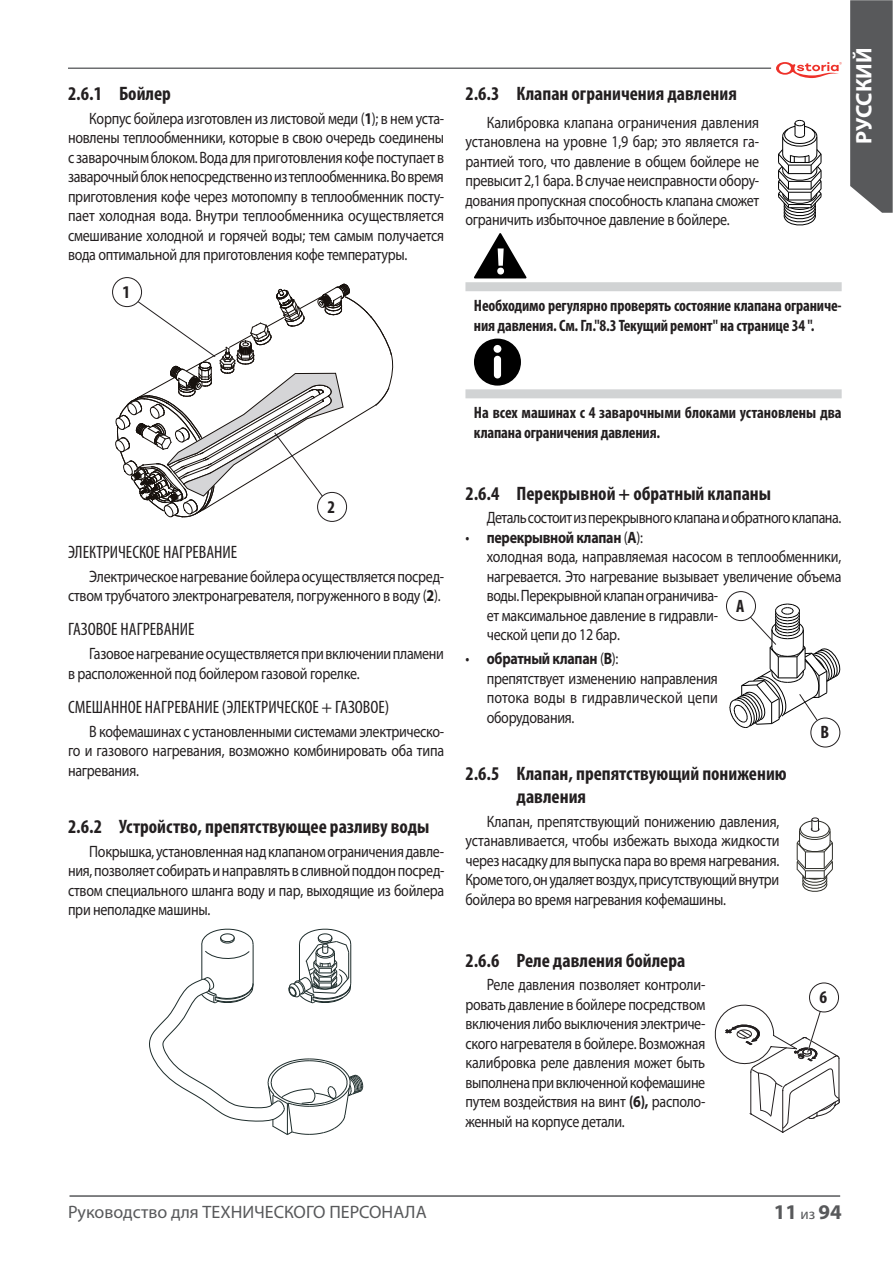
<style>
.page{position:relative;width:893px;height:1263px;background:#fff}
.page>*{position:absolute;margin:0;border:0;box-sizing:border-box;transform-origin:0 0}
.t1{font:700 22.5px "Myriad Pro";letter-spacing:-.005em;color:#fff}
.t2{font:700 21px "Myriad Pro";color:#58595b}
.t3{font:700 condensed 19.5px/23.4px "Myriad Pro";color:#231f20}
.t4{font:condensed 18px "Myriad Pro";color:#231f20}
.t5{font:18px "Myriad Pro";color:#58595b}
.t6{font:700 condensed 18px "Myriad Pro";color:#231f20}
.t7{font:16.5px/19.5px "Myriad Pro";letter-spacing:-.02em;color:#231f20;text-align:justify;scale:.85 1}
.t8{font:700 condensed 16.5px/19.8px "Myriad Pro";letter-spacing:-.01em;color:#231f20}
.s1{font-weight:700}
.s2{font-weight:400;font-size:15px}
</style>
<div class="page">
<hr style="left:70px;top:1195px;width:770px;height:2px;background:#58595b">
<hr style="left:68px;top:68px;width:703px;height:1px;background:#6d6e70">
<svg style="left:850px;top:0;width:43px;height:213px"></svg>
<svg style="left:776px;top:62px;width:66px;height:16px"></svg>
<svg style="left:114px;top:284px;width:280px;height:236px"></svg>
<div style="left:318px;top:492px;width:29px;height:29px;background:#fff;border-radius:50%"></div>
<div style="left:317px;top:492px;width:30px;height:30px;border:1px solid #231f20;border-radius:50%"></div>
<div style="left:113px;top:278px;width:29px;height:29px;background:#fff;border-radius:50%"></div>
<div style="left:112px;top:277px;width:30px;height:30px;border:1px solid #231f20;border-radius:50%"></div>
<div style="left:465px;top:282px;width:377px;height:9px;background:#d1d3d4"></div>
<div style="left:465px;top:389px;width:377px;height:9px;background:#d1d3d4"></div>
<svg style="left:474px;top:233px;width:52px;height:45px"></svg>
<svg style="left:474px;top:339px;width:47px;height:47px"></svg>
<svg style="left:778px;top:120px;width:44px;height:106px"></svg>
<div style="left:726px;top:591px;width:30px;height:30px;border:1px solid #231f20;border-radius:50%"></div>
<div style="left:810px;top:718px;width:30px;height:29px;border:1px solid #231f20;border-radius:50%"></div>
<svg style="left:729px;top:604px;width:112px;height:124px"></svg>
<svg style="left:796px;top:818px;width:37px;height:74px"></svg>
<svg style="left:714px;top:1001px;width:126px;height:132px"></svg>
<div style="left:809px;top:983px;width:29px;height:29px;background:#fff;border-radius:50%"></div>
<div style="left:809px;top:983px;width:30px;height:29px;border:1px solid #231f20;border-radius:50%"></div>
<svg style="left:149px;top:928px;width:214px;height:207px"></svg>
<p class="t3" style="left:68px;top:81px;width:104px">2.6.1 Бойлер</p>
<p class="t7" style="left:68px;top:108px;width:444px;text-indent:21px">Корпус бойлера изготовлен из листовой меди (<span class="s1">1</span>); в нем уста&shy;новлены теплообменники, которые в свою очередь соединены с заварочным блоком. Вода для приготовления кофе поступает в заварочный блок непосредственно из теплообменника. Во время приготовления кофе через мотопомпу в теплообменник посту&shy;пает холодная вода. Внутри теплообменника осуществляется смешивание холодной и горячей воды; тем самым получается вода оптимальной для приготовления кофе температуры.</p>
<p class="t6" style="left:123px;top:281px;width:9px">1</p>
<p class="t3" style="left:465px;top:81px;width:273px">2.6.3 Клапан ограничения давления</p>
<p class="t7" style="left:465px;top:112px;width:347px;text-indent:21px">Калибровка клапана ограничения давления установлена на уровне 1,9 бар; это является га&shy;рантией того, что давление в общем бойлере не превысит 2,1 бара. В случае неисправности обору&shy;дования пропускная способность клапана сможет ограничить избыточное давление в бойлере.</p>
<h1 class="t1" style="left:850px;top:144px;width:98px;rotate:-90deg">РУССКИЙ</h1>
<p class="t8" style="left:474px;top:295px;width:369px">Необходимо регулярно проверять состояние клапана ограниче&shy;ния давления. См. Гл."8.3 Текущий ремонт" на странице 34 ".</p>
<p class="t6" style="left:328px;top:496px;width:9px">2</p>
<p class="t4" style="left:68px;top:541px;width:171px">ЭЛЕКТРИЧЕСКОЕ НАГРЕВАНИЕ</p>
<p class="t7" style="left:68px;top:566px;width:444px;text-align:right">Электрическое нагревание бойлера осуществляется посред&shy;ством трубчатого электронагревателя, погруженного в воду (<span class="s1">2</span>).</p>
<p class="t4" style="left:68px;top:619px;width:128px">ГАЗОВОЕ НАГРЕВАНИЕ</p>
<p class="t7" style="left:68px;top:644px;width:444px;text-indent:21px">Газовое нагревание осуществляется при включении пламени в расположенной под бойлером газовой горелке.</p>
<p class="t4" style="left:68px;top:696px;width:323px">СМЕШАННОЕ НАГРЕВАНИЕ (ЭЛЕКТРИЧЕСКОЕ + ГАЗОВОЕ)</p>
<p class="t7" style="left:68px;top:721px;width:444px;text-indent:21px">В кофемашинах с установленными системами электрическо&shy;го и газового нагревания, возможно комбинировать оба типа нагревания.</p>
<p class="t3" style="left:68px;top:815px;width:363px">2.6.2 Устройство, препятствующее разливу воды</p>
<p class="t7" style="left:68px;top:841px;width:444px;text-indent:21px">Покрышка, установленная над клапаном ограничения давле&shy;ния, позволяет собирать и направлять в сливной поддон посред&shy;ством специального шланга воду и пар, выходящие из бойлера при неполадке машины.</p>
<p class="t8" style="left:474px;top:403px;width:369px">На всех машинах с 4 заварочными блоками установлены два клапана ограничения давления.</p>
<p class="t3" style="left:465px;top:481px;width:307px">2.6.4 Перекрывной + обратный клапаны</p>
<p class="t7" style="left:487px;top:508px;width:419px;text-align:left">Деталь состоит из перекрывного клапана и обратного клапана. <span class="s1">перекрывной клапан</span> (<span class="s1">A</span>):<br>холодная вода, направляемая насосом в теплообменники, нагревается. Это нагревание вызывает увеличение объема воды. Перекрывной клапан ограничива-<br>ет максимальное давление в гидравли-<br>ческой цепи до 12 бар.</p>
<p class="t7" style="left:487px;top:649px;width:273px;text-align:left"><span class="s1">обратный клапан</span> (<span class="s1">B</span>):<br>препятствует изменению направления потока воды в гидравлической цепи оборудования.</p>
<p class="t6" style="left:736px;top:595px;width:10px">A</p>
<p class="t6" style="left:820px;top:722px;width:10px">B</p>
<p class="t3" style="left:516px;top:761px;width:272px;text-indent:-51px">2.6.5 Клапан, препятствующий понижению давления</p>
<p class="t7" style="left:465px;top:812px;width:371px;text-indent:21px">Клапан, препятствующий понижению давления, устанавливается, чтобы избежать выхода жидкости через насадку для выпуска пара во время нагревания.<br>Кроме того, он удаляет воздух, присутствующий внутри бойлера во время нагревания кофемашины.</p>
<p class="t3" style="left:465px;top:948px;width:221px">2.6.6 Реле давления бойлера</p>
<p class="t7" style="left:465px;top:975px;width:284px;text-indent:21px">Реле давления позволяет контроли&shy;ровать давление в бойлере посредством включения либо выключения электриче&shy;ского нагревателя в бойлере. Возможная калибровка реле давления может быть выполнена при включенной кофемашине путем воздействия на винт <span class="s1">(6),</span> располо&shy;женный на корпусе детали.</p>
<p class="t6" style="left:819px;top:987px;width:9px">6</p>
<p class="t5" style="left:68px;top:1202px;width:360px">Руководство для ТЕХНИЧЕСКОГО ПЕРСОНАЛА</p>
<p class="t2" style="left:774px;top:1200px;width:69px">11 <span class="s2">из</span> 94</p>
</div>
